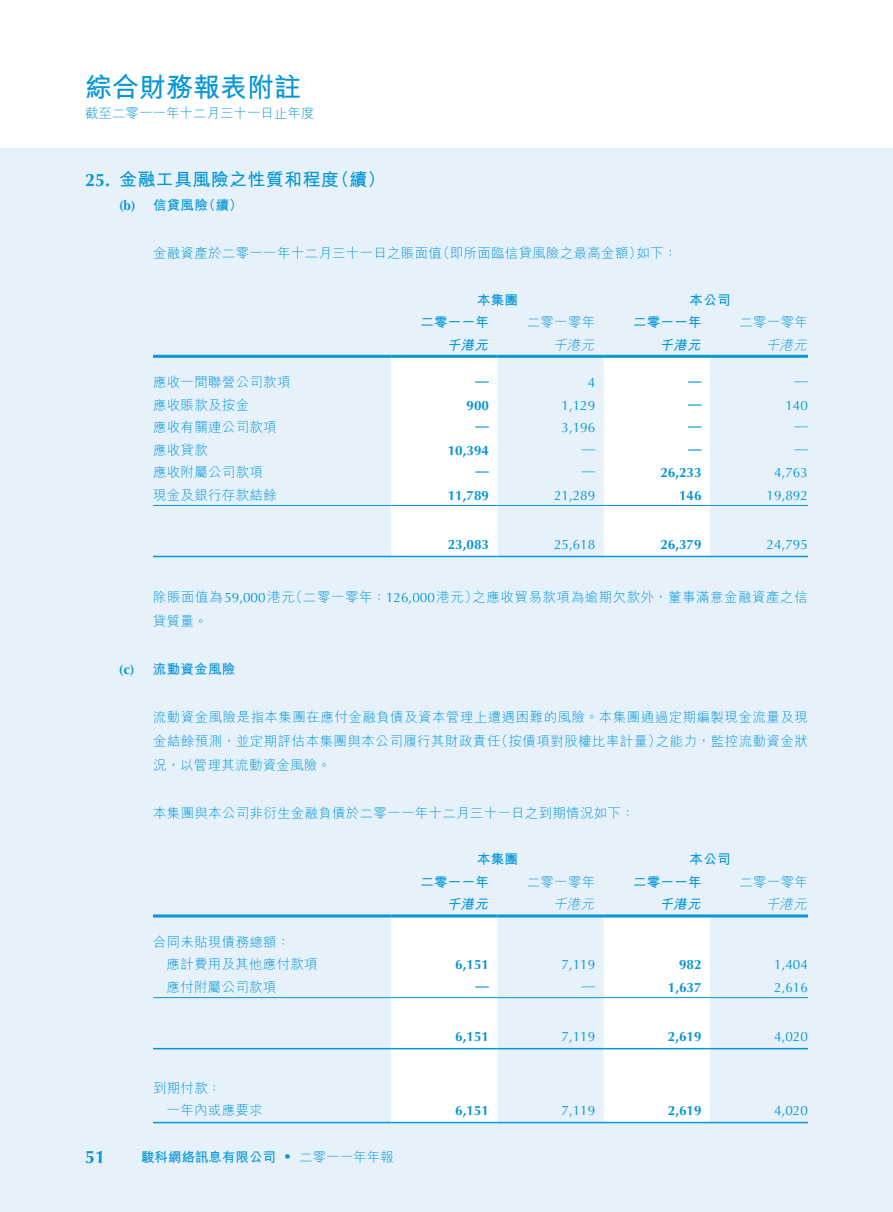
<style>
.page{position:relative;width:893px;height:1212px;background:#fff}
.page>*{position:absolute;margin:0;border:0;box-sizing:border-box;transform-origin:0 0}
.t1{font:700 27px "M Hei HK";color:#0696d7}
.t2{font:700 18px "M Hei HK";letter-spacing:.02em;color:#0696d7}
.t3{font:700 18px "Optima LT Std";color:#0696d7}
.t4{font:300 13.5px/24px "M Hei HK";letter-spacing:.02em;color:#0696d7}
.t5{font:13.5px "Optima LT Std";color:#0696d7}
.t6{font:700 13.5px "Optima LT Std";color:#0696d7}
.t7{font:300 13.5px/24px "M Hei HK";letter-spacing:.04em;color:#0696d7}
.t8{font:700 13.5px "M Hei HK";letter-spacing:.02em;color:#0696d7}
.t9{font:700 13.5px "M Hei HK";color:#0696d7}
.t10{font:300 13.5px "M Hei HK";color:#0696d7}
.t11{font:italic 700 13.5px "M Hei HK";color:#0696d7}
.t12{font:italic 300 13.5px "M Hei HK";color:#0696d7}
.s1{font-family:"Optima LT Std"}
.s2{font-family:"Optima LT Std";font-weight:400}
.s3{font-weight:300}
</style>
<div class="page">
<div style="left:0;top:149px;width:893px;height:1063px;background:#e6f1f9"></div>
<svg style="left:391px;top:358px;width:319px;height:198px;fill:#fff"></svg>
<hr style="left:153px;top:355px;width:238px;height:3px;background:#0696d7">
<hr style="left:391px;top:355px;width:106px;height:3px;background:#0696d7">
<hr style="left:497px;top:355px;width:107px;height:3px;background:#0696d7">
<hr style="left:604px;top:355px;width:106px;height:3px;background:#0696d7">
<hr style="left:710px;top:355px;width:98px;height:3px;background:#0696d7">
<hr style="left:153px;top:505px;width:238px;height:1px;background:#0696d7">
<hr style="left:391px;top:505px;width:106px;height:1px;background:#0696d7">
<hr style="left:497px;top:505px;width:107px;height:1px;background:#0696d7">
<hr style="left:604px;top:505px;width:106px;height:1px;background:#0696d7">
<hr style="left:710px;top:505px;width:98px;height:1px;background:#0696d7">
<hr style="left:153px;top:556px;width:238px;height:1px;background:#0696d7">
<hr style="left:391px;top:556px;width:106px;height:1px;background:#0696d7">
<hr style="left:497px;top:556px;width:107px;height:1px;background:#0696d7">
<hr style="left:604px;top:556px;width:106px;height:1px;background:#0696d7">
<hr style="left:710px;top:556px;width:98px;height:1px;background:#0696d7">
<svg style="left:391px;top:917px;width:319px;height:205px;fill:#fff"></svg>
<hr style="left:153px;top:914px;width:238px;height:3px;background:#0696d7">
<hr style="left:391px;top:914px;width:106px;height:3px;background:#0696d7">
<hr style="left:497px;top:914px;width:107px;height:3px;background:#0696d7">
<hr style="left:604px;top:914px;width:106px;height:3px;background:#0696d7">
<hr style="left:710px;top:914px;width:98px;height:3px;background:#0696d7">
<hr style="left:153px;top:997px;width:238px;height:1px;background:#0696d7">
<hr style="left:391px;top:997px;width:106px;height:1px;background:#0696d7">
<hr style="left:497px;top:997px;width:107px;height:1px;background:#0696d7">
<hr style="left:604px;top:997px;width:106px;height:1px;background:#0696d7">
<hr style="left:710px;top:997px;width:98px;height:1px;background:#0696d7">
<hr style="left:153px;top:1048px;width:238px;height:1px;background:#0696d7">
<hr style="left:391px;top:1048px;width:106px;height:1px;background:#0696d7">
<hr style="left:497px;top:1048px;width:107px;height:1px;background:#0696d7">
<hr style="left:604px;top:1048px;width:106px;height:1px;background:#0696d7">
<hr style="left:710px;top:1048px;width:98px;height:1px;background:#0696d7">
<hr style="left:153px;top:1122px;width:238px;height:1px;background:#0696d7">
<hr style="left:391px;top:1122px;width:106px;height:1px;background:#0696d7">
<hr style="left:497px;top:1122px;width:107px;height:1px;background:#0696d7">
<hr style="left:604px;top:1122px;width:106px;height:1px;background:#0696d7">
<hr style="left:710px;top:1122px;width:98px;height:1px;background:#0696d7">
<h1 class="t1" style="left:85px;top:67px;width:217px">綜合財務報表附註</h1>
<p class="t10" style="left:85px;top:106px;width:231px">截至二零一一年十二月三十一日止年度</p>
<h2 class="t2" style="left:85px;top:166px;width:302px"><span class="s1">25.</span> 金融工具風險之性質和程度（續）</h2>
<p class="t8" style="left:119px;top:195px;width:125px"><span class="s1">(b)</span> 信貸風險（續）</p>
<p class="t4" style="left:153px;top:241px;width:526px">金融資產於二零一一年十二月三十一日之賬面值（即所面臨信貸風險之最高金額）如下：</p>
<p class="t8" style="left:477px;top:290px;width:43px">本集團</p>
<p class="t8" style="left:690px;top:290px;width:43px">本公司</p>
<p class="t8" style="left:420px;top:312px;width:70px">二零一一年</p>
<p class="t4" style="left:527px;top:310px;width:70px">二零一零年</p>
<p class="t8" style="left:633px;top:312px;width:70px">二零一一年</p>
<p class="t4" style="left:739px;top:310px;width:70px">二零一零年</p>
<p class="t11" style="left:447px;top:335px;width:46px">千港元</p>
<p class="t12" style="left:553px;top:338px;width:45px">千港元</p>
<p class="t11" style="left:659px;top:335px;width:46px">千港元</p>
<p class="t12" style="left:766px;top:338px;width:45px">千港元</p>
<p class="t4" style="left:153px;top:370px;width:139px">應收一間聯營公司款項</p>
<p class="t6" style="left:475px;top:373px;width:15px">—</p>
<p class="t5" style="left:588px;top:375px;width:9px">4</p>
<p class="t6" style="left:688px;top:373px;width:15px">—</p>
<p class="t5" style="left:794px;top:373px;width:15px">—</p>
<p class="t4" style="left:153px;top:392px;width:98px">應收賬款及按金</p>
<p class="t6" style="left:466px;top:397px;width:24px">900</p>
<p class="t5" style="left:561px;top:397px;width:35px">1,129</p>
<p class="t6" style="left:688px;top:395px;width:15px">—</p>
<p class="t5" style="left:785px;top:397px;width:24px">140</p>
<p class="t4" style="left:153px;top:415px;width:125px">應收有關連公司款項</p>
<p class="t6" style="left:475px;top:418px;width:15px">—</p>
<p class="t5" style="left:561px;top:420px;width:35px">3,196</p>
<p class="t6" style="left:688px;top:418px;width:15px">—</p>
<p class="t5" style="left:794px;top:418px;width:15px">—</p>
<p class="t4" style="left:153px;top:437px;width:56px">應收貸款</p>
<p class="t6" style="left:448px;top:442px;width:43px">10,394</p>
<p class="t5" style="left:582px;top:440px;width:15px">—</p>
<p class="t6" style="left:688px;top:440px;width:15px">—</p>
<p class="t5" style="left:794px;top:440px;width:15px">—</p>
<p class="t4" style="left:153px;top:460px;width:111px">應收附屬公司款項</p>
<p class="t6" style="left:475px;top:463px;width:15px">—</p>
<p class="t5" style="left:582px;top:463px;width:15px">—</p>
<p class="t6" style="left:660px;top:465px;width:43px">26,233</p>
<p class="t5" style="left:774px;top:465px;width:35px">4,763</p>
<p class="t4" style="left:153px;top:482px;width:125px">現金及銀行存款結餘</p>
<p class="t6" style="left:448px;top:487px;width:43px">11,789</p>
<p class="t5" style="left:554px;top:487px;width:43px">21,289</p>
<p class="t6" style="left:679px;top:487px;width:24px">146</p>
<p class="t5" style="left:767px;top:487px;width:43px">19,892</p>
<p class="t6" style="left:448px;top:537px;width:43px">23,083</p>
<p class="t5" style="left:554px;top:537px;width:43px">25,618</p>
<p class="t6" style="left:660px;top:537px;width:43px">26,379</p>
<p class="t5" style="left:767px;top:537px;width:43px">24,795</p>
<p class="t7" style="left:153px;top:585px;width:656px">除賬面值為<span class="s2">59,000</span>港元（二零一零年：<span class="s2">126,000</span>港元）之應收貿易款項為逾期欠款外，董事滿意金融資產之信貸質量。</p>
<p class="t8" style="left:119px;top:659px;width:118px"><span class="s1">(c)</span> 流動資金風險</p>
<p class="t4" style="left:153px;top:705px;width:656px;text-align:justify">流動資金風險是指本集團在應付金融負債及資本管理上遭遇困難的風險。本集團通過定期編製現金流量及現金結餘預測，並定期評估本集團與本公司履行其財政責任（按債項對股權比率計量）之能力，監控流動資金狀況，以管理其流動資金風險。</p>
<p class="t4" style="left:153px;top:801px;width:483px">本集團與本公司非衍生金融負債於二零一一年十二月三十一日之到期情況如下：</p>
<p class="t8" style="left:477px;top:849px;width:43px">本集團</p>
<p class="t8" style="left:690px;top:849px;width:43px">本公司</p>
<p class="t8" style="left:420px;top:872px;width:70px">二零一一年</p>
<p class="t4" style="left:527px;top:870px;width:70px">二零一零年</p>
<p class="t8" style="left:633px;top:872px;width:70px">二零一一年</p>
<p class="t4" style="left:739px;top:870px;width:70px">二零一零年</p>
<p class="t11" style="left:447px;top:894px;width:46px">千港元</p>
<p class="t12" style="left:553px;top:897px;width:45px">千港元</p>
<p class="t11" style="left:659px;top:894px;width:46px">千港元</p>
<p class="t12" style="left:766px;top:897px;width:45px">千港元</p>
<p class="t4" style="left:167px;top:930px;width:153px;line-height:22.5px;text-indent:-14px">合同未貼現債務總額：<br>應計費用及其他應付款項</p>
<p class="t6" style="left:455px;top:957px;width:35px">6,151</p>
<p class="t5" style="left:561px;top:957px;width:35px">7,119</p>
<p class="t6" style="left:679px;top:957px;width:24px">982</p>
<p class="t5" style="left:774px;top:957px;width:35px">1,404</p>
<p class="t4" style="left:167px;top:974px;width:111px">應付附屬公司款項</p>
<p class="t6" style="left:475px;top:977px;width:15px">—</p>
<p class="t5" style="left:582px;top:977px;width:15px">—</p>
<p class="t6" style="left:668px;top:979px;width:35px">1,637</p>
<p class="t5" style="left:774px;top:979px;width:35px">2,616</p>
<p class="t6" style="left:455px;top:1029px;width:35px">6,151</p>
<p class="t5" style="left:561px;top:1029px;width:35px">7,119</p>
<p class="t6" style="left:668px;top:1029px;width:35px">2,619</p>
<p class="t5" style="left:774px;top:1029px;width:35px">4,020</p>
<p class="t4" style="left:167px;top:1076px;width:98px;line-height:22.5px;text-indent:-14px">到期付款：<br>一年內或應要求</p>
<p class="t6" style="left:455px;top:1103px;width:35px">6,151</p>
<p class="t5" style="left:561px;top:1103px;width:35px">7,119</p>
<p class="t6" style="left:668px;top:1103px;width:35px">2,619</p>
<p class="t5" style="left:774px;top:1103px;width:35px">4,020</p>
<h2 class="t3" style="left:85px;top:1146px;width:22px">51</h2>
<p class="t9" style="left:141px;top:1147px;width:254px">駿科網絡訊息有限公司 <span class="s2">•</span> <span class="s3">二零一一年年報</span></p>
</div>
